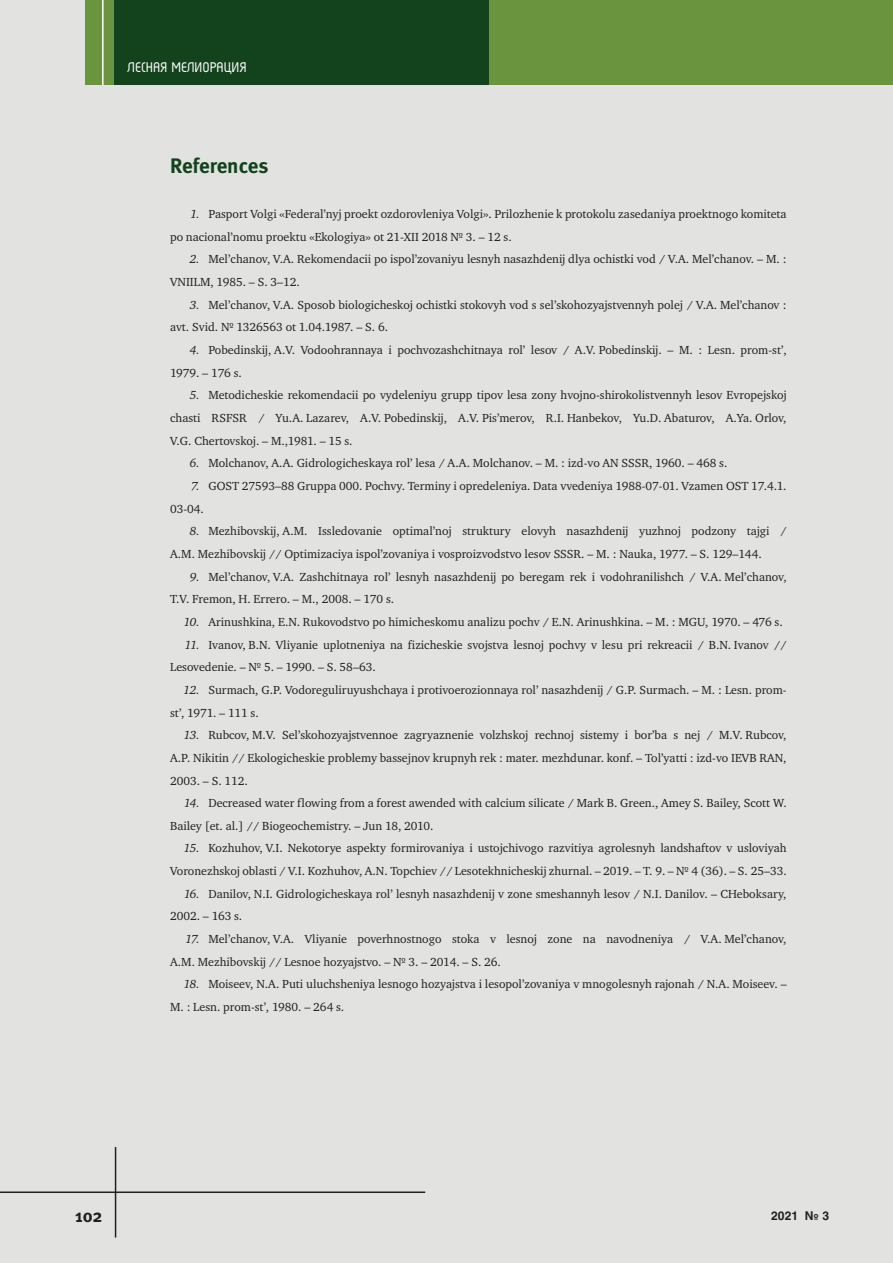
<style>
.page{position:relative;width:893px;height:1263px;background:#e2e2e1}
.page>*{position:absolute;margin:0;border:0;box-sizing:border-box;transform-origin:0 0}
.Zag_2{font:21px "Meta Bold LFC";letter-spacing:-.005em;color:#13431d}
.t1{font:18px "Meta Bold C";color:#231f20}
.t2{font:700 16.5px "Magic C";color:#fff}
.t3{font:12px/22.6px "Charter C";color:#231f20}
.t4{font:700 12px "Helios C";color:#231f20}
.s1{font-style:italic}
</style>
<div class="page">
<div style="left:85px;top:0;width:808px;height:85px;background:#6b943e"></div>
<div style="left:115px;top:0;width:374px;height:85px;background:#13431d"></div>
<hr style="left:102px;top:0;width:2px;height:85px;background:#fff">
<hr style="left:0;top:1191px;width:425px;height:2px;background:#231f20">
<hr style="left:115px;top:1147px;width:1px;height:90px;background:#231f20">
<h3 class="t2" style="left:128px;top:60px;width:121px">ЛЕСНАЯ МЕЛИОРАЦИЯ</h3>
<p class="Zag_2" style="left:170px;top:153px;width:100px">References</p>
<p class="t3" style="left:170px;top:203px;width:618px;text-indent:20px"><span class="s1">1.</span> Pasport Volgi «Federal’nyj proekt ozdorovleniya Volgi». Prilozhenie k protokolu zasedaniya proektnogo komiteta po nacional’nomu proektu «Ekologiya» ot 21-XII 2018 № 3. – 12 s.</p>
<p class="t3" style="left:170px;top:248px;width:618px;text-indent:20px"><span class="s1">2.</span> Mel’chanov, V.A. Rekomendacii po ispol’zovaniyu lesnyh nasazhdenij dlya ochistki vod / V.A. Mel’chanov. – M. :<br>VNIILM, 1985. – S. 3–12.</p>
<p class="t3" style="left:170px;top:293px;width:618px;text-indent:20px"><span class="s1">3.</span> Mel’chanov, V.A. Sposob biologicheskoj ochistki stokovyh vod s sel’skohozyajstvennyh polej / V.A. Mel’chanov : avt. Svid. № 1326563 ot 1.04.1987. – S. 6.</p>
<p class="t3" style="left:170px;top:339px;width:618px;text-indent:20px"><span class="s1">4.</span> Pobedinskij, A.V. Vodoohrannaya i pochvozashchitnaya rol’ lesov / A.V. Pobedinskij. – M. : Lesn. prom-st’,<br>1979. – 176 s.</p>
<p class="t3" style="left:170px;top:384px;width:618px;text-align:justify;text-indent:20px"><span class="s1">5.</span> Metodicheskie rekomendacii po vydeleniyu grupp tipov lesa zony hvojno-shirokolistvennyh lesov Evropejskoj chasti RSFSR / Yu.A. Lazarev, A.V. Pobedinskij, A.V. Pis’merov, R.I. Hanbekov, Yu.D. Abaturov, A.Ya. Orlov, V.G. Chertovskoj. – M.,1981. – 15 s.</p>
<p class="t3" style="left:190px;top:452px;width:539px"><span class="s1">6.</span> Molchanov, A.A. Gidrologicheskaya rol’ lesa / A.A. Molchanov. – M. : izd-vo AN SSSR, 1960. – 468 s.</p>
<p class="t3" style="left:170px;top:475px;width:618px;text-indent:21px"><span class="s1">7.</span> GOST 27593–88 Gruppa 000. Pochvy. Terminy i opredeleniya. Data vvedeniya 1988-07-01. Vzamen OST 17.4.1.<br>03-04.</p>
<p class="t3" style="left:170px;top:520px;width:618px;text-indent:20px"><span class="s1">8.</span> Mezhibovskij, A.M. Issledovanie optimal’noj struktury elovyh nasazhdenij yuzhnoj podzony tajgi /<br>A.M. Mezhibovskij // Optimizaciya ispol’zovaniya i vosproizvodstvo lesov SSSR. – M. : Nauka, 1977. – S. 129–144.</p>
<p class="t3" style="left:170px;top:565px;width:618px;text-indent:20px"><span class="s1">9.</span> Mel’chanov, V.A. Zashchitnaya rol’ lesnyh nasazhdenij po beregam rek i vodohranilishch / V.A. Mel’chanov,<br>T.V. Fremon, H. Errero. – M., 2008. – 170 s.</p>
<p class="t3" style="left:184px;top:611px;width:600px"><span class="s1">10.</span> Arinushkina, E.N. Rukovodstvo po himicheskomu analizu pochv / E.N. Arinushkina. – M. : MGU, 1970. – 476 s.</p>
<p class="t3" style="left:170px;top:633px;width:618px;text-indent:15px"><span class="s1">11.</span> Ivanov, B.N. Vliyanie uplotneniya na fizicheskie svojstva lesnoj pochvy v lesu pri rekreacii / B.N. Ivanov //<br>Lesovedenie. – № 5. – 1990. – S. 58–63.</p>
<p class="t3" style="left:170px;top:679px;width:618px;text-indent:14px"><span class="s1">12.</span> Surmach, G.P. Vodoreguliruyushchaya i protivoerozionnaya rol’ nasazhdenij / G.P. Surmach. – M. : Lesn. prom&shy;st’, 1971. – 111 s.</p>
<p class="t3" style="left:170px;top:724px;width:618px;text-align:justify;text-indent:14px"><span class="s1">13.</span> Rubcov, M.V. Sel’skohozyajstvennoe zagryaznenie volzhskoj rechnoj sistemy i bor’ba s nej / M.V. Rubcov, A.P. Nikitin // Ekologicheskie problemy bassejnov krupnyh rek : mater. mezhdunar. konf. – Tol’yatti : izd-vo IEVB RAN, 2003. – S. 112.</p>
<p class="t3" style="left:170px;top:792px;width:618px;text-indent:14px"><span class="s1">14.</span> Decreased water flowing from a forest awended with calcium silicate / Mark B. Green., Amey S. Bailey, Scott W.<br>Bailey [et. al.] // Biogeochemistry. – Jun 18, 2010.</p>
<p class="t3" style="left:170px;top:837px;width:618px;text-align:right"><span class="s1">15.</span> Kozhuhov, V.I. Nekotorye aspekty formirovaniya i ustojchivogo razvitiya agrolesnyh landshaftov v usloviyah<br>Voronezhskoj oblasti / V.I. Kozhuhov, A.N. Topchiev // Lesotekhnicheskij zhurnal. – 2019. – T. 9. – № 4 (36). – S. 25–33.</p>
<p class="t3" style="left:170px;top:882px;width:618px;text-indent:14px"><span class="s1">16.</span> Danilov, N.I. Gidrologicheskaya rol’ lesnyh nasazhdenij v zone smeshannyh lesov / N.I. Danilov. – CHeboksary,<br>2002. – 163 s.</p>
<p class="t3" style="left:170px;top:928px;width:618px;text-indent:15px"><span class="s1">17.</span> Mel’chanov, V.A. Vliyanie poverhnostnogo stoka v lesnoj zone na navodneniya / V.A. Mel’chanov,<br>A.M. Mezhibovskij // Lesnoe hozyajstvo. – № 3. – 2014. – S. 26.</p>
<p class="t3" style="left:170px;top:973px;width:618px;text-indent:14px"><span class="s1">18.</span> Moiseev, N.A. Puti uluchsheniya lesnogo hozyajstva i lesopol’zovaniya v mnogolesnyh rajonah / N.A. Moiseev. –<br>M. : Lesn. prom-st’, 1980. – 264 s.</p>
<h2 class="t1" style="left:75px;top:1205px;width:29px">102</h2>
<p class="t4" style="left:771px;top:1208px;width:59px">2021 № 3</p>
</div>
